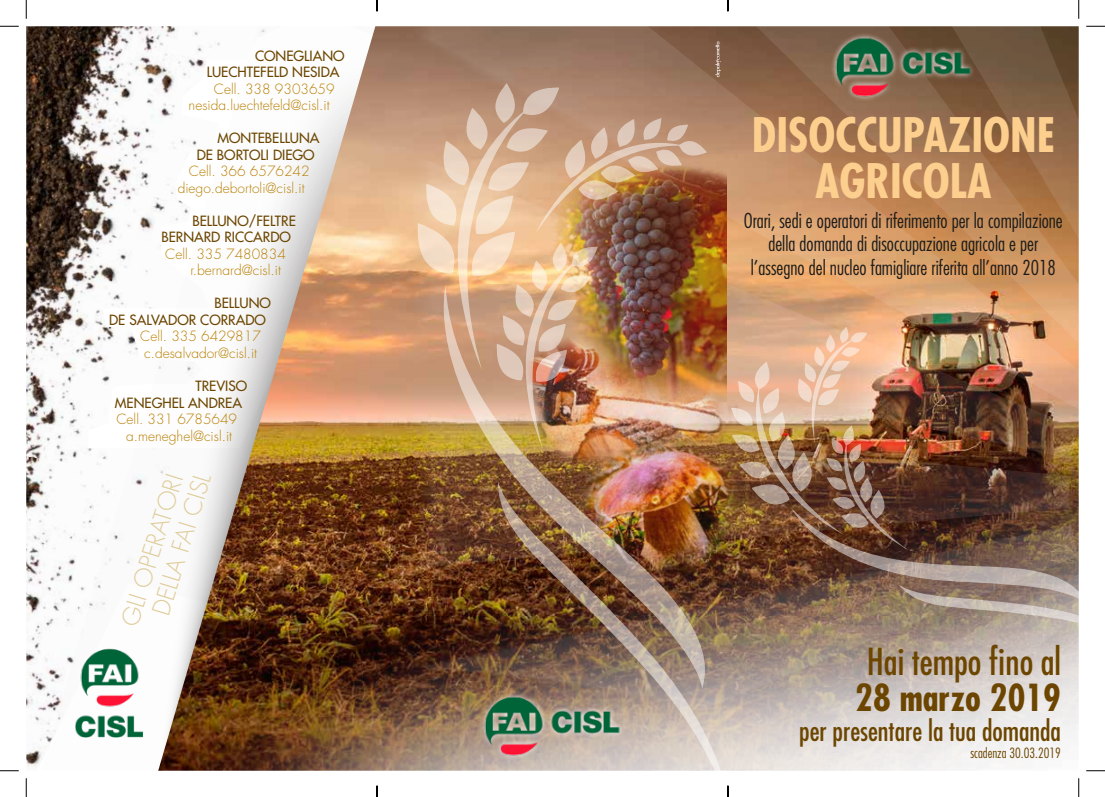
<style>
.page{position:relative;width:1105px;height:797px;background:#fff}
.page>*{position:absolute;margin:0;border:0;box-sizing:border-box;transform-origin:0 0}
.t1{font:700 condensed 46.25px/46.2px "Futura";color:#fccf8f;text-align:center}
.t2{font:condensed 36.25px "Futura";color:#6c4600}
.t3{font:700 condensed 36.25px "Futura";color:#6c4600}
.t4{font:condensed 27.5px "Futura";color:#6c4600}
.t5{font:300 23.75px/26.5px "Futura";color:#dfcc99}
.t6{font:300 condensed 20px/23.8px "Futura";color:#1d1d1b;text-align:center}
.t7{font:300 13.75px/16.5px "Futura";color:#b98004}
.t8{font:13.75px/16.5px "Futura";color:#6c4600}
.t9{font:300 condensed 13.75px "Futura";color:#6c4600}
</style>
<div class="page">
<img style="left:26px;top:26px;width:15px;height:430px">
<img style="left:26px;top:456px;width:15px;height:311px">
<img style="left:41px;top:26px;width:117px;height:733px">
<img style="left:158px;top:26px;width:247px;height:744px">
<img style="left:405px;top:26px;width:674px;height:744px">
<div style="left:75px;top:643px;width:69px;height:68px;background:#fff"></div>
<img style="left:80px;top:648px;width:59px;height:48px">
<div style="left:70px;top:709px;width:79px;height:34px;background:#fff"></div>
<img style="left:75px;top:696px;width:69px;height:63px">
<svg style="left:715px;top:42px;width:6px;height:35px"></svg>
<svg style="left:830px;top:33px;width:145px;height:68px"></svg>
<img style="left:835px;top:33px;width:137px;height:65px">
<svg style="left:479px;top:691px;width:19px;height:69px"></svg>
<img style="left:484px;top:692px;width:14px;height:65px">
<img style="left:708px;top:276px;width:63px;height:245px">
<img style="left:707px;top:158px;width:20px;height:243px">
<img style="left:708px;top:418px;width:50px;height:178px">
<img style="left:423px;top:285px;width:285px;height:403px">
<img style="left:498px;top:481px;width:235px;height:289px">
<img style="left:403px;top:83px;width:304px;height:367px">
<svg style="left:0;top:25px;width:19px;height:2px"></svg>
<svg style="left:1086px;top:25px;width:19px;height:2px"></svg>
<svg style="left:0;top:770px;width:19px;height:1px"></svg>
<svg style="left:1086px;top:770px;width:19px;height:1px"></svg>
<svg style="left:25px;top:0;width:2px;height:19px"></svg>
<svg style="left:25px;top:778px;width:2px;height:19px"></svg>
<svg style="left:1078px;top:0;width:1px;height:19px"></svg>
<svg style="left:1078px;top:778px;width:1px;height:19px"></svg>
<svg style="left:376px;top:0;width:2px;height:11px"></svg>
<svg style="left:376px;top:785px;width:2px;height:12px"></svg>
<svg style="left:727px;top:0;width:2px;height:11px"></svg>
<svg style="left:727px;top:785px;width:2px;height:12px"></svg>
<p class="t8" style="left:207px;top:48px;width:139px;text-indent:48px">CONEGLIANO<br>LUECHTEFELD NESIDA</p>
<p class="t7" style="left:189px;top:81px;width:147px;text-indent:25px">Cell. 338 9303659 nesida.luechtefeld@cisl.it</p>
<p class="t8" style="left:197px;top:130px;width:124px;text-indent:21px">MONTEBELLUNA<br>DE BORTOLI DIEGO</p>
<p class="t7" style="left:178px;top:163px;width:133px;text-indent:11px">Cell. 366 6576242 diego.debortoli@cisl.it</p>
<p class="t8" style="left:161px;top:213px;width:136px;text-indent:31px">BELLUNO/FELTRE<br>BERNARD RICCARDO</p>
<p class="t7" style="left:191px;top:246px;width:97px;text-indent:-25px">Cell. 335 7480834 r.bernard@cisl.it</p>
<p class="t8" style="left:109px;top:295px;width:163px;text-indent:105px">BELLUNO<br>DE SALVADOR CORRADO</p>
<p class="t7" style="left:140px;top:328px;width:122px">Cell. 335 6429817 c.desalvador@cisl.it</p>
<p class="t8" style="left:115px;top:378px;width:134px;text-indent:81px">TREVISO<br>MENEGHEL ANDREA</p>
<p class="t7" style="left:116px;top:411px;width:122px;text-align:center">Cell. 331 6785649 a.meneghel@cisl.it</p>
<h3 class="t5" style="left:123px;top:603px;width:149px;text-indent:-19px;rotate:-73deg">GLI OPERATORI<br>DELLA FAI CISL</h3>
<h1 class="t1" style="left:752px;top:111px;width:304px">DISOCCUPAZIONE<br>AGRICOLA</h1>
<h3 class="t6" style="left:744px;top:208px;width:320px">Orari, sedi e operatori di riferimento per la compilazione della domanda di disoccupazione agricola e per l’assegno del nucleo famigliare riferita all’anno 2018</h3>
<h2 class="t2" style="left:867px;top:640px;width:196px">Hai tempo fino al</h2>
<h2 class="t3" style="left:855px;top:675px;width:207px">28 marzo 2019</h2>
<h3 class="t4" style="left:799px;top:714px;width:263px">per presentare la tua domanda</h3>
<p class="t9" style="left:970px;top:744px;width:92px">scadenza 30.03.2019</p>
</div>
